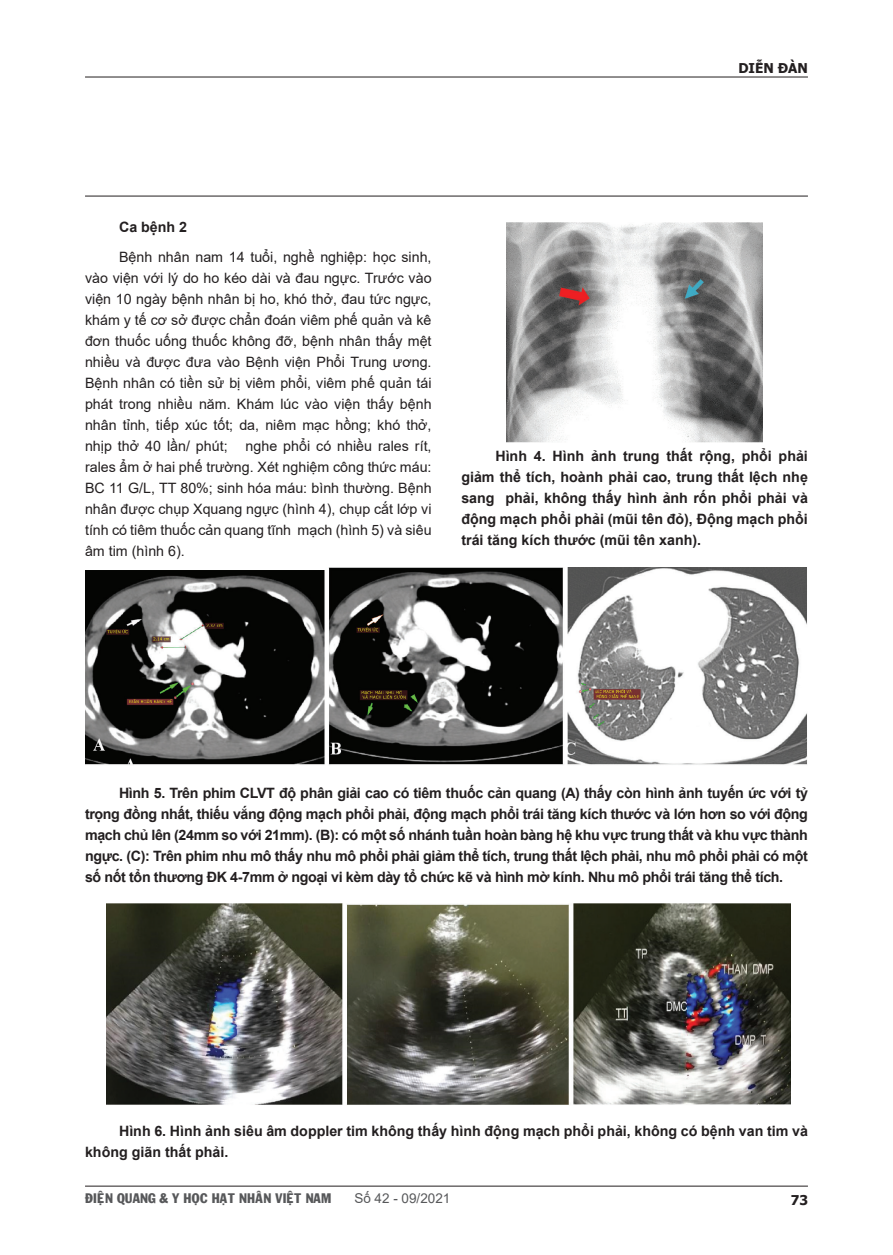
<style>
.page{position:relative;width:893px;height:1255px;background:#fff}
.page>*{position:absolute;margin:0;border:0;box-sizing:border-box;transform-origin:0 0}
.t1{font:700 14.25px/21px "Arial";color:#231f20;text-align:justify}
.t2{font:14.25px/21px "Arial";color:#231f20;text-align:justify}
.t3{font:13.5px "VNI Franko";color:#57585a}
.t4{font:13.5px "Arial";color:#57585a}
.t5{font:700 13.5px "Tahoma";color:#231f20}
</style>
<div class="page">
<hr style="left:85px;top:1185px;width:723px;height:1px;background:#231f20">
<hr style="left:85px;top:77px;width:723px;height:1px;background:#231f20">
<hr style="left:85px;top:196px;width:723px;height:1px;background:#231f20">
<img style="left:506px;top:222px;width:257px;height:221px">
<img style="left:85px;top:568px;width:722px;height:197px">
<img style="left:106px;top:903px;width:685px;height:202px">
<p class="t5" style="left:738px;top:59px;width:71px">DIỄN ĐÀN</p>
<p class="t1" style="left:119px;top:217px;width:70px">Ca bệnh 2</p>
<p class="t2" style="left:85px;top:246px;width:348px;text-indent:34px">Bệnh nhân nam 14 tuổi, nghề nghiệp: học sinh, vào viện với lý do ho kéo dài và đau ngực. Trước vào viện 10 ngày bệnh nhân bị ho, khó thở, đau tức ngực, khám y tế cơ sở được chẩn đoán viêm phế quản và kê đơn thuốc uống thuốc không đỡ, bệnh nhân thấy mệt nhiều và được đưa vào Bệnh viện Phổi Trung ương.<br>Bệnh nhân có tiền sử bị viêm phổi, viêm phế quản tái phát trong nhiều năm. Khám lúc vào viện thấy bệnh nhân tỉnh, tiếp xúc tốt; da, niêm mạc hồng; khó thở, nhịp thở 40 lần/ phút;</p>
<p class="t2" style="left:85px;top:435px;width:348px;text-indent:161px">nghe phổi có nhiều rales rít, rales ẩm ở hai phế trường. Xét nghiệm công thức máu:<br>BC 11 G/L, TT 80%; sinh hóa máu: bình thường. Bệnh nhân được chụp Xquang ngực (hình 4), chụp cắt lớp vi tính có tiêm thuốc cản quang tĩnh mạch (hình 5) và siêu âm tim (hình 6).</p>
<p class="t1" style="left:461px;top:446px;width:348px;text-indent:34px">Hình 4. Hình ảnh trung thất rộng, phổi phải giảm thể tích, hoành phải cao, trung thất lệch nhẹ sang phải, không thấy hình ảnh rốn phổi phải và động mạch phổi phải (mũi tên đỏ), Động mạch phổi trái tăng kích thước (mũi tên xanh).</p>
<p class="t1" style="left:85px;top:782px;width:724px;text-indent:34px">Hình 5. Trên phim CLVT độ phân giải cao có tiêm thuốc cản quang (A) thấy còn hình ảnh tuyến ức với tỷ trọng đồng nhất, thiếu vắng động mạch phổi phải, động mạch phổi trái tăng kích thước và lớn hơn so với động mạch chủ lên (24mm so với 21mm). (B): có một số nhánh tuần hoàn bàng hệ khu vực trung thất và khu vực thành ngực. (C): Trên phim nhu mô thấy nhu mô phổi phải giảm thể tích, trung thất lệch phải, nhu mô phổi phải có một số nốt tổn thương ĐK 4-7mm ở ngoại vi kèm dày tổ chức kẽ và hình mờ kính. Nhu mô phổi trái tăng thể tích.</p>
<p class="t1" style="left:85px;top:1120px;width:724px;text-indent:34px">Hình 6. Hình ảnh siêu âm doppler tim không thấy hình động mạch phổi phải, không có bệnh van tim và không giãn thất phải.</p>
<p class="t3" style="left:85px;top:1187px;width:248px">ÑIEÄN QUANG &amp; Y HOÏC HAÏT NHAÂN VIEÄT NAM</p>
<p class="t4" style="left:354px;top:1188px;width:98px">Số 42 - 09/2021</p>
<p class="t5" style="left:791px;top:1190px;width:19px">73</p>
</div>
